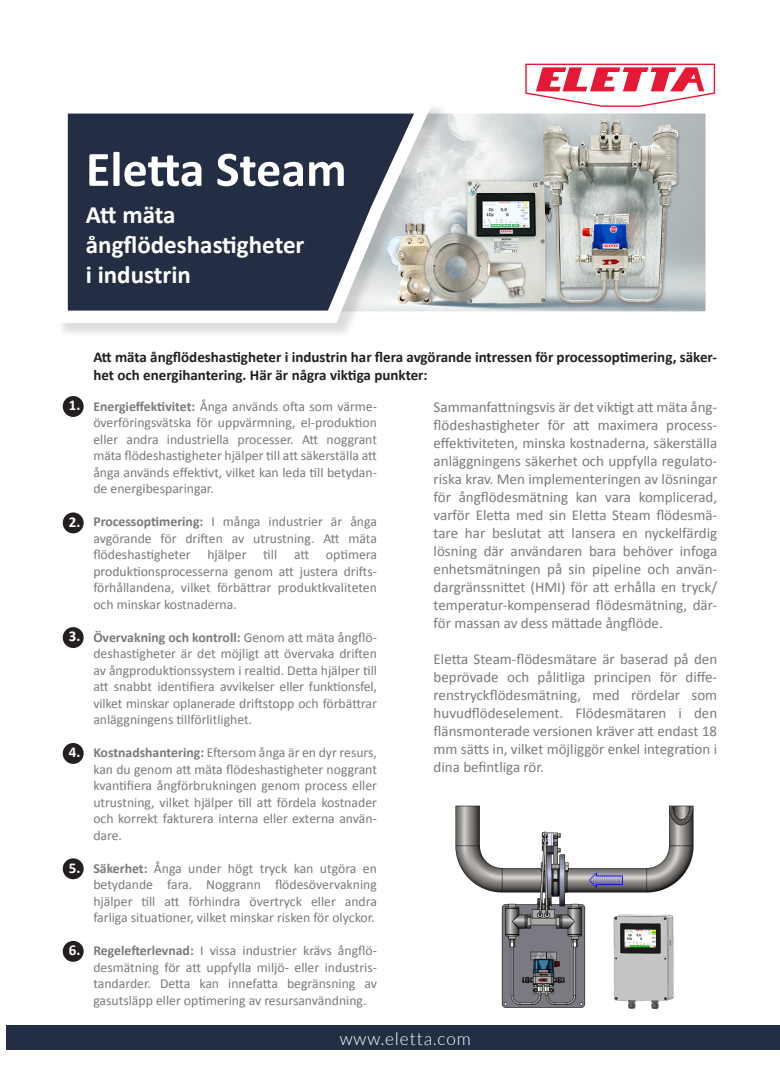
<style>
.page{position:relative;width:780px;height:1088px;background:#fff}
.page>*{position:absolute;margin:0;border:0;box-sizing:border-box;transform-origin:0 0}
.t1{font:700 50px "Calibri";color:#fff}
.t2{font:700 25px "Calibri";color:#fff}
.t3{font:300 17.5px "Lato";letter-spacing:.05em;color:#fff}
.t4{font:15px/18px "Calibri";color:#231f20;text-align:justify}
.t5{font:700 15px/18px "Calibri";color:#231f20}
.t6{font:700 15px "Calibri";color:#fff}
.t7{font:13.75px/16.5px "Calibri";color:#231f20;text-align:justify}
.s1{font-weight:700}
</style>
<div class="page">
<img style="left:455px;top:805px;width:239px;height:203px">
<img style="left:613px;top:914px;width:60px;height:94px">
<img style="left:448px;top:115px;width:256px;height:195px">
<div style="left:314px;top:102px;width:403px;height:221px;border:12px solid #fff"></div>
<div style="left:57px;top:103px;width:391px;height:236px;background:#231f20;opacity:.15"></div>
<svg style="left:57px;top:102px;width:386px;height:227px"></svg>
<div style="left:63px;top:396px;width:21px;height:21px;background:#231f20;border-radius:50%"></div>
<div style="left:63px;top:512px;width:21px;height:21px;background:#231f20;border-radius:50%"></div>
<div style="left:63px;top:627px;width:21px;height:21px;background:#231f20;border-radius:50%"></div>
<div style="left:63px;top:743px;width:21px;height:21px;background:#231f20;border-radius:50%"></div>
<div style="left:63px;top:858px;width:21px;height:21px;background:#231f20;border-radius:50%"></div>
<div style="left:63px;top:941px;width:21px;height:21px;background:#231f20;border-radius:50%"></div>
<div style="left:6px;top:1025px;width:774px;height:25px;background:#232e44"></div>
<svg style="left:524px;top:63px;width:191px;height:45px"></svg>
<p class="t1" style="left:86px;top:134px;width:262px">Eletta Steam</p>
<p class="t2" style="left:86px;top:197px;width:91px">Att mäta</p>
<p class="t2" style="left:86px;top:227px;width:220px">ångflödeshastigheter</p>
<p class="t2" style="left:86px;top:257px;width:106px">i industrin</p>
<p class="t6" style="left:69px;top:395px;width:13px">1.</p>
<p class="t6" style="left:69px;top:511px;width:13px">2.</p>
<p class="t6" style="left:69px;top:626px;width:13px">3.</p>
<p class="t6" style="left:69px;top:742px;width:13px">4.</p>
<p class="t6" style="left:69px;top:857px;width:13px">5.</p>
<p class="t6" style="left:69px;top:939px;width:13px">6.</p>
<p class="t5" style="left:93px;top:348px;width:625px">Att mäta ångflödeshastigheter i industrin har flera avgörande intressen för processoptimering, säker&shy;het och energihantering. Här är några viktiga punkter:</p>
<p class="t7" style="left:93px;top:398px;width:285px"><span class="s1">Energieffektivitet:</span> Ånga används ofta som värme&shy;överföringsvätska för uppvärmning, el-produktion eller andra industriella processer. Att noggrant mäta flödeshastigheter hjälper till att säkerställa att ånga används effektivt, vilket kan leda till betydan&shy;de energibesparingar.</p>
<p class="t7" style="left:93px;top:513px;width:285px"><span class="s1">Processoptimering:</span> I många industrier är ånga avgörande för driften av utrustning. Att mäta flödeshastigheter hjälper till att optimera produktionsprocesserna genom att justera drifts&shy;förhållandena, vilket förbättrar produktkvaliteten och minskar kostnaderna.</p>
<p class="t7" style="left:93px;top:629px;width:285px"><span class="s1">Övervakning och kontroll:</span> Genom att mäta ångflö&shy;deshastigheter är det möjligt att övervaka driften av ångproduktionssystem i realtid. Detta hjälper till att snabbt identifiera avvikelser eller funktionsfel, vilket minskar oplanerade driftstopp och förbättrar anläggningens tillförlitlighet.</p>
<p class="t7" style="left:93px;top:744px;width:285px"><span class="s1">Kostnadshantering:</span> Eftersom ånga är en dyr resurs, kan du genom att mäta flödeshastigheter noggrant kvantifiera ångförbrukningen genom process eller utrustning, vilket hjälper till att fördela kostnader och korrekt fakturera interna eller externa använ&shy;dare.</p>
<p class="t7" style="left:93px;top:860px;width:285px"><span class="s1">Säkerhet:</span> Ånga under högt tryck kan utgöra en betydande fara. Noggrann flödesövervakning hjälper till att förhindra övertryck eller andra farliga situationer, vilket minskar risken för olyckor.</p>
<p class="t7" style="left:93px;top:942px;width:285px"><span class="s1">Regelefterlevnad:</span> I vissa industrier krävs ångflö&shy;desmätning för att uppfylla miljö- eller industris&shy;tandarder. Detta kan innefatta begränsning av gasutsläpp eller optimering av resursanvändning.</p>
<p class="t4" style="left:433px;top:397px;width:285px">Sammanfattningsvis är det viktigt att mäta ång&shy;flödeshastigheter för att maximera process&shy;effektiviteten, minska kostnaderna, säkerställa anläggningens säkerhet och uppfylla regulato&shy;riska krav. Men implementeringen av lösningar för ångflödesmätning kan vara komplicerad, varför Eletta med sin Eletta Steam flödesmä&shy;tare har beslutat att lansera en nyckelfärdig lösning där användaren bara behöver infoga enhetsmätningen på sin pipeline och använ&shy;dargränssnittet (HMI) för att erhålla en tryck/ temperatur-kompenserad flödesmätning, där&shy;för massan av dess mättade ångflöde.</p>
<p class="t4" style="left:433px;top:649px;width:285px">Eletta Steam-flödesmätare är baserad på den beprövade och pålitliga principen för diffe&shy;renstryckflödesmätning, med rördelar som huvudflödeselement. Flödesmätaren i den flänsmonterade versionen kräver att endast 18 mm sätts in, vilket möjliggör enkel integration i dina befintliga rör.</p>
<p class="t3" style="left:340px;top:1029px;width:132px">www.eletta.com</p>
</div>
